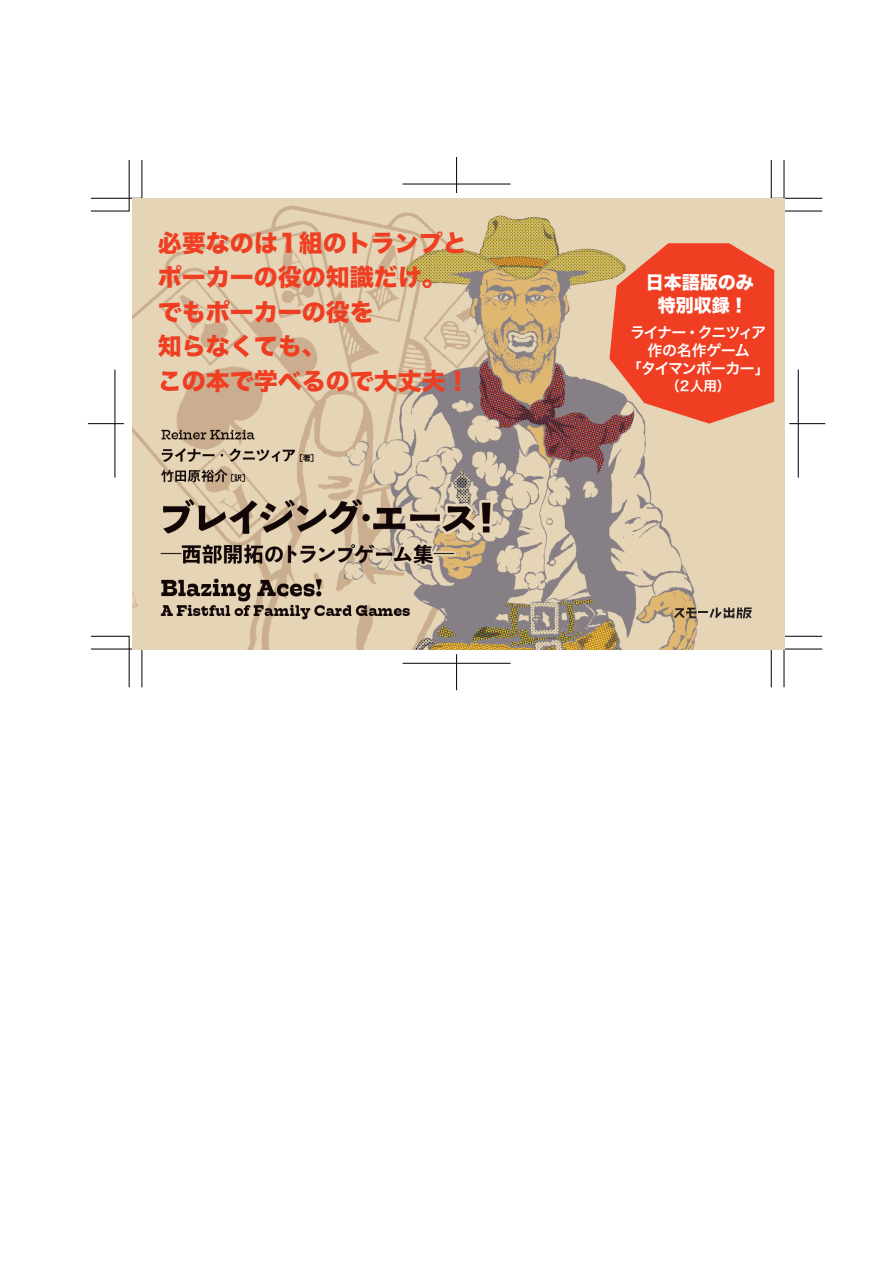
<style>
.page{position:relative;width:893px;height:1263px;background:#fff}
.page>*{position:absolute;margin:0;border:0;box-sizing:border-box;transform-origin:0 0}
.t1{font:24px/34.5px "Hira Kaku Std W8";color:#ef3e22}
.t2{font:18px/22.5px "Hira Kaku Std W8";color:#fff;text-align:center}
.t3{font:15px/18px "Hira Kaku Pro W6";letter-spacing:-.06em;color:#fff;text-align:center}
.t4{font:13.5px "Hira Kaku Pro W6";color:#fff}
</style>
<div class="page">
<svg style="left:90px;top:636px;width:52px;height:52px"></svg>
<svg style="left:90px;top:160px;width:52px;height:51px"></svg>
<svg style="left:771px;top:160px;width:52px;height:51px"></svg>
<svg style="left:771px;top:636px;width:52px;height:52px"></svg>
<hr style="left:88px;top:423px;width:36px;height:1px;background:#000">
<hr style="left:115px;top:370px;width:1px;height:108px;background:#000">
<hr style="left:789px;top:423px;width:36px;height:1px;background:#000">
<hr style="left:798px;top:370px;width:1px;height:108px;background:#000">
<hr style="left:403px;top:184px;width:108px;height:1px;background:#000">
<hr style="left:456px;top:157px;width:1px;height:36px;background:#000">
<hr style="left:403px;top:663px;width:108px;height:1px;background:#000">
<hr style="left:456px;top:654px;width:1px;height:36px;background:#000">
<img style="left:132px;top:198px;width:652px;height:451px">
<svg style="left:674px;top:607px;width:77px;height:11px"></svg>
<svg style="left:609px;top:243px;width:165px;height:181px;background:#ea5539"></svg>
<p class="t1" style="left:158px;top:226px;width:313px">必要なのは1組のトランプとポーカーの役の知識だけ。でもポーカーの役を<br>知らなくても、<br>この本で学べるので大丈夫！</p>
<p class="t2" style="left:646px;top:272px;width:109px">日本語版のみ特別収録！</p>
<p class="t3" style="left:627px;top:323px;width:145px">ライナー・クニツィア作の名作ゲーム<br>「タイマンポーカー」</p>
<p class="t4" style="left:666px;top:373px;width:66px">（2人用）</p>
</div>
